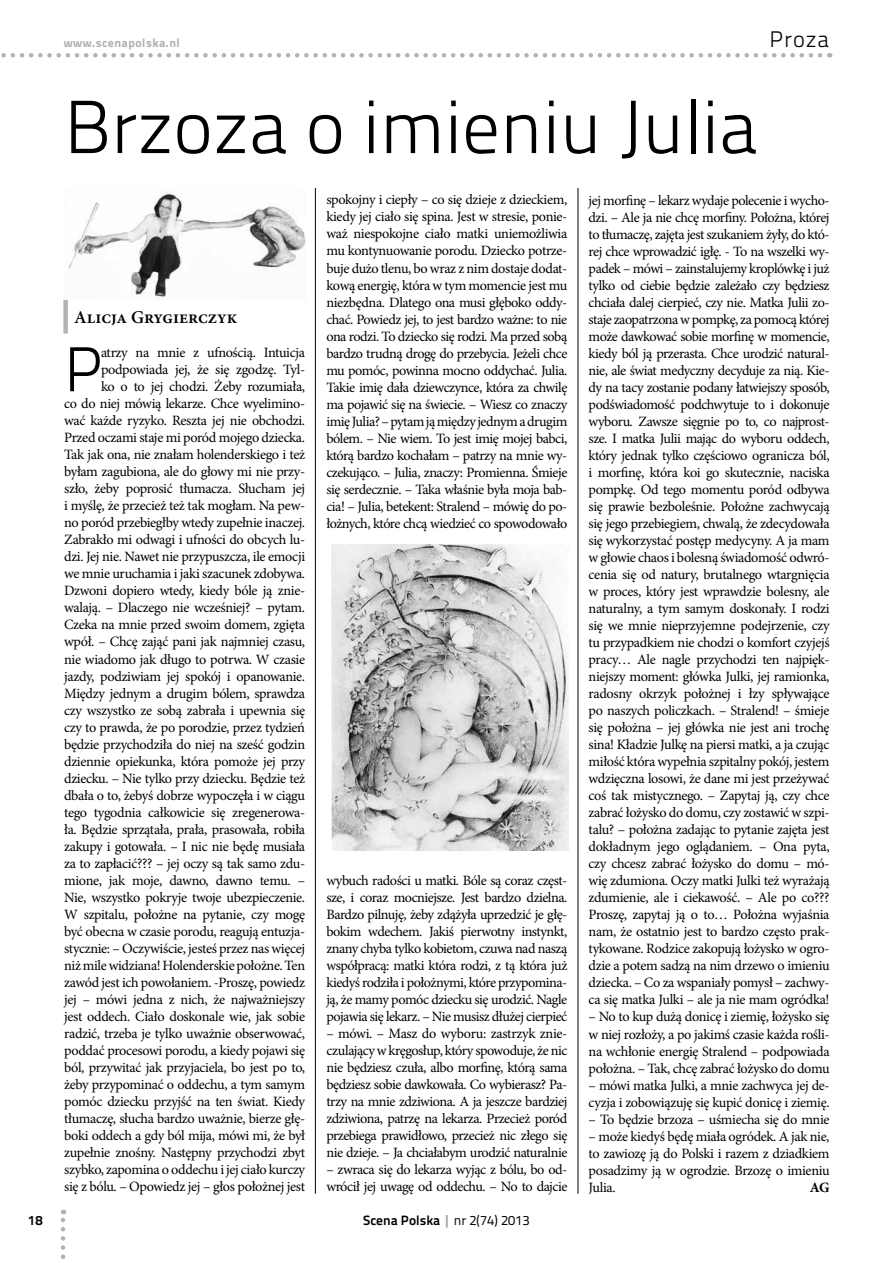
<style>
.page{position:relative;width:893px;height:1263px;background:#fff}
.page>*{position:absolute;margin:0;border:0;box-sizing:border-box;transform-origin:0 0}
.t1{font:300 75px "Titillium Text 22 L";color:#000}
.t2{font:300 63px "Titillium Text 22 L";color:#000}
.t3{font:300 22.5px "Titillium Text 22 L";letter-spacing:.04em;color:#000}
.t4{font:600 18px "Minion Pro";color:#000}
.t5{font:14.25px/17px "Minion Pro";letter-spacing:-.025em;color:#000;text-align:justify}
.t6{font:700 14.25px "Minion Pro";color:#000}
.t7{font:700 13.5px "Titillium Text 22 L";color:#000}
.t8{font:800 12px "Titillium Text 22 L";letter-spacing:.04em;color:#b3b2b2}
.s1{color:#9d9d9c}
.s2{font-weight:400}
</style>
<div class="page">
<svg style="left:61px;top:1210px;width:4px;height:49px"></svg>
<hr style="left:315px;top:85px;width:1px;height:1109px;background:#000">
<hr style="left:578px;top:85px;width:1px;height:1109px;background:#000">
<svg style="left:1px;top:53px;width:819px;height:5px"></svg>
<div style="left:63px;top:299px;width:5px;height:35px;background:#b3b2b2"></div>
<div style="left:64px;top:85px;width:766px;height:102px;background:#fff"></div>
<img style="left:68px;top:193px;width:237px;height:104px">
<img style="left:332px;top:544px;width:237px;height:306px">
<p class="t8" style="left:64px;top:33px;width:118px">www.scenapolska.nl</p>
<h3 class="t3" style="left:769px;top:22px;width:61px">Proza</h3>
<h1 class="t1" style="left:64px;top:72px;width:695px">Brzoza o imieniu Julia</h1>
<p class="t4" style="left:74px;top:305px;width:165px">Alicja Grygierczyk</p>
<p class="t5" style="left:64px;top:344px;width:242px;text-align:right">atrzy na mnie z ufnością. Intuicja podpowiada jej, że się zgodzę. Tyl-<br>ko o to jej chodzi. Żeby rozumiała,<br>co do niej mówią lekarze. Chce wyelimino&shy;wać każde ryzyko. Reszta jej nie obchodzi.<br>Przed oczami staje mi poród mojego dziecka.<br>Tak jak ona, nie znałam holenderskiego i też byłam zagubiona, ale do głowy mi nie przy&shy;szło, żeby poprosić tłumacza. Słucham jej i myślę, że przecież też tak mogłam. Na pew&shy;no poród przebiegłby wtedy zupełnie inaczej.<br>Zabrakło mi odwagi i ufności do obcych lu&shy;dzi. Jej nie. Nawet nie przypuszcza, ile emocji we mnie uruchamia i jaki szacunek zdobywa.<br>Dzwoni dopiero wtedy, kiedy bóle ją znie&shy;walają. – Dlaczego nie wcześniej? – pytam.<br>Czeka na mnie przed swoim domem, zgięta wpół. – Chcę zająć pani jak najmniej czasu, nie wiadomo jak długo to potrwa. W czasie jazdy, podziwiam jej spokój i opanowanie.<br>Między jednym a drugim bólem, sprawdza czy wszystko ze sobą zabrała i upewnia się czy to prawda, że po porodzie, przez tydzień będzie przychodziła do niej na sześć godzin dziennie opiekunka, która pomoże jej przy dziecku. – Nie tylko przy dziecku. Będzie też dbała o to, żebyś dobrze wypoczęła i w ciągu tego tygodnia całkowicie się zregenerowa&shy;ła. Będzie sprzątała, prała, prasowała, robiła zakupy i gotowała. – I nic nie będę musiała za to zapłacić??? – jej oczy są tak samo zdu&shy;mione, jak moje, dawno, dawno temu. – Nie, wszystko pokryje twoje ubezpieczenie.<br>W szpitalu, położne na pytanie, czy mogę być obecna w czasie porodu, reagują entuzja&shy;stycznie: – Oczywiście, jesteś przez nas więcej niż mile widziana! Holenderskie położne. Ten zawód jest ich powołaniem. -Proszę, powiedz jej – mówi jedna z nich, że najważniejszy jest oddech. Ciało doskonale wie, jak sobie radzić, trzeba je tylko uważnie obserwować, poddać procesowi porodu, a kiedy pojawi się ból, przywitać jak przyjaciela, bo jest po to, żeby przypominać o oddechu, a tym samym pomóc dziecku przyjść na ten świat. Kiedy tłumaczę, słucha bardzo uważnie, bierze głę&shy;boki oddech a gdy ból mija, mówi mi, że był zupełnie znośny. Następny przychodzi zbyt szybko, zapomina o oddechu i jej ciało kurczy się z bólu. – Opowiedz jej – głos położnej jest</p>
<h2 class="t2" style="left:64px;top:323px;width:40px">P</h2>
<p class="t5" style="left:326px;top:191px;width:242px">spokojny i ciepły – co się dzieje z dzieckiem, kiedy jej ciało się spina. Jest w stresie, ponie&shy;waż niespokojne ciało matki uniemożliwia mu kontynuowanie porodu. Dziecko potrze&shy;buje dużo tlenu, bo wraz z nim dostaje dodat&shy;kową energię, która w tym momencie jest mu niezbędna. Dlatego ona musi głęboko oddy&shy;chać. Powiedz jej, to jest bardzo ważne: to nie ona rodzi. To dziecko się rodzi. Ma przed sobą bardzo trudną drogę do przebycia. Jeżeli chce mu pomóc, powinna mocno oddychać. Julia.<br>Takie imię dała dziewczynce, która za chwilę ma pojawić się na świecie. – Wiesz co znaczy imię Julia? – pytam ją między jednym a drugim bólem. – Nie wiem. To jest imię mojej babci, którą bardzo kochałam – patrzy na mnie wy&shy;czekująco. – Julia, znaczy: Promienna. Śmieje się serdecznie. – Taka właśnie była moja bab&shy;cia! – Julia, betekent: Stralend – mówię do po&shy;łożnych, które chcą wiedzieć co spowodowało</p>
<p class="t5" style="left:326px;top:872px;width:242px">wybuch radości u matki. Bóle są coraz częst&shy;sze, i coraz mocniejsze. Jest bardzo dzielna.<br>Bardzo pilnuję, żeby zdążyła uprzedzić je głę&shy;bokim wdechem. Jakiś pierwotny instynkt, znany chyba tylko kobietom, czuwa nad naszą współpracą: matki która rodzi, z tą która już kiedyś rodziła i położnymi, które przypomina&shy;ją, że mamy pomóc dziecku się urodzić. Nagle pojawia się lekarz. – Nie musisz dłużej cierpieć</p>
<p class="t5" style="left:326px;top:1025px;width:242px">– mówi. – Masz do wyboru: zastrzyk znie&shy;czulający w kręgosłup, który spowoduje, że nic nie będziesz czuła, albo morfinę, którą sama będziesz sobie dawkowała. Co wybierasz? Pa&shy;trzy na mnie zdziwiona. A ja jeszcze bardziej zdziwiona, patrzę na lekarza. Przecież poród przebiega prawidłowo, przecież nic złego się nie dzieje. – Ja chciałabym urodzić naturalnie</p>
<p class="t5" style="left:326px;top:1161px;width:242px">– zwraca się do lekarza wyjąc z bólu, bo od&shy;wrócił jej uwagę od oddechu. – No to dajcie</p>
<p class="t7" style="left:28px;top:1210px;width:16px">18</p>
<p class="t7" style="left:363px;top:1210px;width:168px">Scena Polska <span class="s1">|</span> <span class="s2">nr 2(74) 2013</span></p>
<p class="t5" style="left:589px;top:192px;width:242px">jej morfinę – lekarz wydaje polecenie i wycho&shy;dzi. – Ale ja nie chcę morfiny. Położna, której to tłumaczę, zajęta jest szukaniem żyły, do któ&shy;rej chce wprowadzić igłę. - To na wszelki wy&shy;padek – mówi – zainstalujemy kroplówkę i już tylko od ciebie będzie zależało czy będziesz chciała dalej cierpieć, czy nie. Matka Julii zo&shy;staje zaopatrzona w pompkę, za pomocą której może dawkować sobie morfinę w momencie, kiedy ból ją przerasta. Chce urodzić natural&shy;nie, ale świat medyczny decyduje za nią. Kie&shy;dy na tacy zostanie podany łatwiejszy sposób, podświadomość podchwytuje to i dokonuje wyboru. Zawsze sięgnie po to, co najprost&shy;sze. I matka Julii mając do wyboru oddech, który jednak tylko częściowo ogranicza ból, i morfinę, która koi go skutecznie, naciska pompkę. Od tego momentu poród odbywa się prawie bezboleśnie. Położne zachwycają się jego przebiegiem, chwalą, że zdecydowała się wykorzystać postęp medycyny. A ja mam w głowie chaos i bolesną świadomość odwró&shy;cenia się od natury, brutalnego wtargnięcia w proces, który jest wprawdzie bolesny, ale naturalny, a tym samym doskonały. I rodzi się we mnie nieprzyjemne podejrzenie, czy tu przypadkiem nie chodzi o komfort czyjejś pracy… Ale nagle przychodzi ten najpięk&shy;niejszy moment: główka Julki, jej ramionka, radosny okrzyk położnej i łzy spływające po naszych policzkach. – Stralend! – śmieje się położna – jej główka nie jest ani trochę sina! Kładzie Julkę na piersi matki, a ja czując miłość która wypełnia szpitalny pokój, jestem wdzięczna losowi, że dane mi jest przeżywać coś tak mistycznego. – Zapytaj ją, czy chce zabrać łożysko do domu, czy zostawić w szpi&shy;talu? – położna zadając to pytanie zajęta jest dokładnym jego oglądaniem. – Ona pyta, czy chcesz zabrać łożysko do domu – mó&shy;wię zdumiona. Oczy matki Julki też wyrażają zdumienie, ale i ciekawość. – Ale po co???<br>Proszę, zapytaj ją o to… Położna wyjaśnia nam, że ostatnio jest to bardzo często prak&shy;tykowane. Rodzice zakopują łożysko w ogro&shy;dzie a potem sadzą na nim drzewo o imieniu dziecka. – Co za wspaniały pomysł – zachwy&shy;ca się matka Julki – ale ja nie mam ogródka!</p>
<p class="t5" style="left:589px;top:1008px;width:242px">– No to kup dużą donicę i ziemię, łożysko się w niej rozłoży, a po jakimś czasie każda rośli&shy;na wchłonie energię Stralend – podpowiada położna. – Tak, chcę zabrać łożysko do domu</p>
<p class="t5" style="left:589px;top:1076px;width:242px">– mówi matka Julki, a mnie zachwyca jej de&shy;cyzja i zobowiązuję się kupić donicę i ziemię.</p>
<p class="t5" style="left:589px;top:1110px;width:242px">– To będzie brzoza – uśmiecha się do mnie</p>
<p class="t5" style="left:589px;top:1128px;width:242px">– może kiedyś będę miała ogródek. A jak nie, to zawiozę ją do Polski i razem z dziadkiem posadzimy ją w ogrodzie. Brzozę o imieniu Julia.</p>
<p class="t6" style="left:810px;top:1177px;width:21px">AG</p>
</div>
